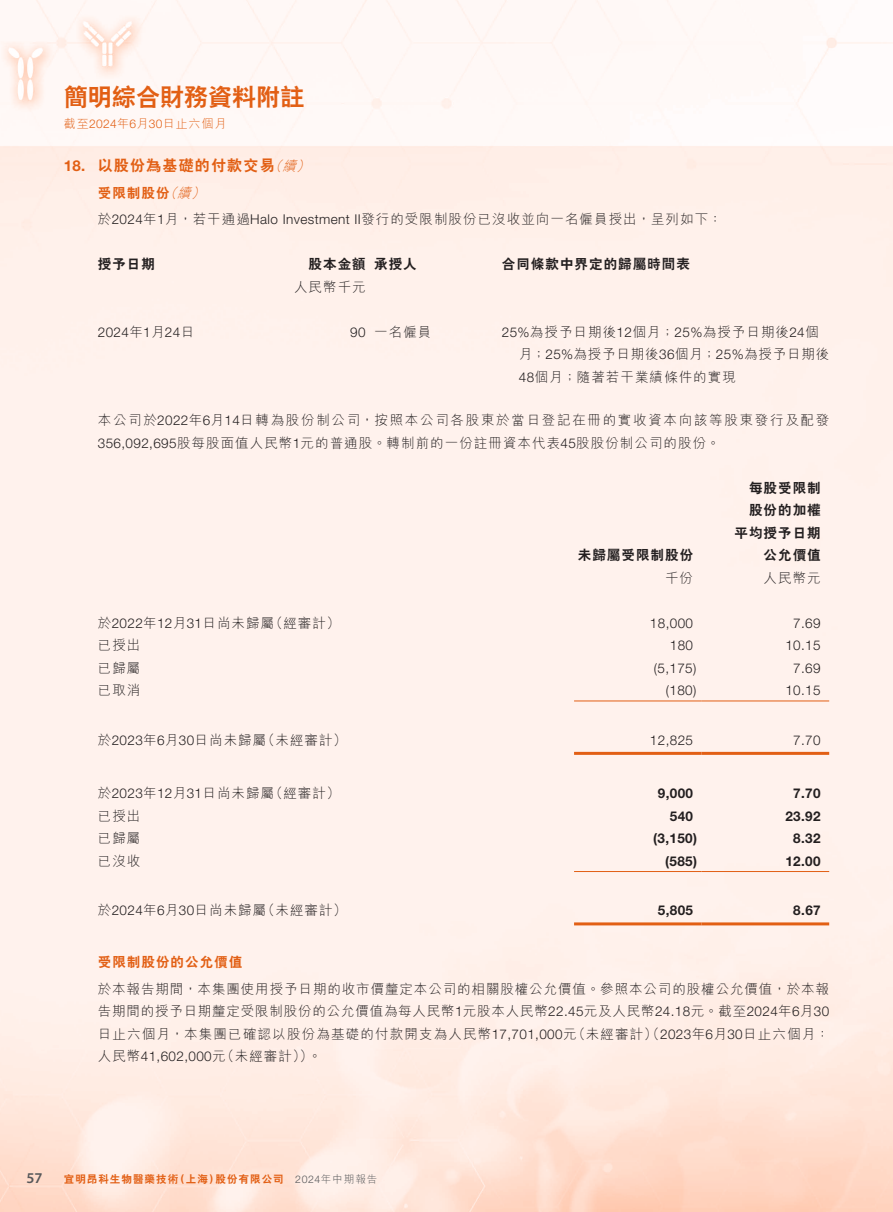
<style>
.page{position:relative;width:893px;height:1212px;background:#fff}
.page>*{position:absolute;margin:0;border:0;box-sizing:border-box;transform-origin:0 0}
.t1{font:800 24px "C Hei 2 HK";letter-spacing:.005em;color:#e25f14}
.t2{font:800 15px "C Hei 2 HK";letter-spacing:.08em;color:#e25f14}
.t3{font:700 15px "Helvetica Neue LT Std";color:#e25f14}
.t4{font:600 15px "Myriad Pro";color:#57585a}
.t5{font:300 13.5px/22.5px "M Hei HK";letter-spacing:.08em;color:#231f20}
.t6{font:300 13.5px/22.5px "M Hei HK";letter-spacing:.125em;color:#231f20}
.t7{font:300 13.5px "Helvetica Neue LT Std";letter-spacing:.03em;color:#231f20}
.t8{font:800 13.5px/22.5px "C Hei 2 HK";letter-spacing:.08em;color:#231f20;text-align:right}
.t9{font:700 13.5px "Helvetica Neue LT Std";letter-spacing:.03em;color:#231f20}
.t10{font:800 13.5px "C Hei 2 HK";letter-spacing:.08em;color:#e25f14}
.t11{font:italic 300 13.5px "M Hei HK";color:#e25f14}
.t12{font:300 12px "M Hei HK";letter-spacing:.08em;color:#e25f14}
.t13{font:800 10.5px "C Hei 2 HK";letter-spacing:.1em;color:#e25f14}
.t14{font:300 10.5px "M Hei HK";letter-spacing:.1em;color:#57585a}
.s1{font-family:"Helvetica Neue LT Std"}
.s2{font-family:"M Hei HK"}
</style>
<div class="page">
<hr style="left:574px;top:700px;width:128px;height:1px;background:#e25f14">
<hr style="left:702px;top:700px;width:127px;height:1px;background:#e25f14">
<hr style="left:574px;top:752px;width:128px;height:3px;background:#e25f14">
<hr style="left:702px;top:752px;width:127px;height:3px;background:#e25f14">
<hr style="left:574px;top:871px;width:128px;height:1px;background:#e25f14">
<hr style="left:702px;top:871px;width:127px;height:1px;background:#e25f14">
<hr style="left:574px;top:922px;width:128px;height:3px;background:#e25f14">
<hr style="left:702px;top:922px;width:127px;height:3px;background:#e25f14">
<h1 class="t1" style="left:64px;top:85px;width:242px">簡明綜合財務資料附註</h1>
<p class="t12" style="left:64px;top:118px;width:164px">截至<span class="s1">2024</span>年 月<span class="s1">6 30</span>日止六個月</p>
<p class="t3" style="left:64px;top:156px;width:23px">18.</p>
<p class="t2" style="left:98px;top:158px;width:178px">以股份為基礎的付款交易</p>
<p class="t11" style="left:282px;top:159px;width:19px">續</p>
<p class="t11" style="left:268px;top:159px;width:19px">（</p>
<p class="t11" style="left:296px;top:159px;width:19px">(</p>
<p class="t11" style="left:177px;top:186px;width:19px">續</p>
<p class="t11" style="left:163px;top:186px;width:19px">（</p>
<p class="t11" style="left:191px;top:186px;width:19px">(</p>
<p class="t10" style="left:98px;top:186px;width:73px">受限制股份</p>
<p class="t5" style="left:98px;top:208px;width:626px">於<span class="s1">2024</span>年 月<span class="s1">1</span> ，若干通過<span class="s1">Halo Investment II</span>發行的受限制股份已沒收並向一名僱員授出，呈列如下：</p>
<p class="t8" style="left:502px;top:253px;width:190px">合同條款中界定的歸屬時間表</p>
<p class="t8" style="left:309px;top:253px;width:59px">股本金額</p>
<p class="t8" style="left:98px;top:253px;width:59px">授予日期</p>
<p class="t8" style="left:374px;top:253px;width:44px">承授人</p>
<p class="t7" style="left:98px;top:324px;width:98px">2024<span class="s2">年 月</span>1 24<span class="s2">日</span></p>
<p class="t5" style="left:294px;top:275px;width:73px">人民幣千元</p>
<p class="t7" style="left:350px;top:324px;width:17px">90</p>
<p class="t5" style="left:374px;top:320px;width:59px">一名僱員</p>
<p class="t5" style="left:502px;top:320px;width:318px"><span class="s1">25%</span>為授予日期後<span class="s1">12</span>個月；<span class="s1">25%</span>為授予日期後<span class="s1">24</span>個</p>
<p class="t5" style="left:519px;top:343px;width:312px">月；<span class="s1">25%</span>為授予日期後<span class="s1">36</span>個月；<span class="s1">25%</span>為授予日期後<br><span class="s1">48</span>個月；隨著若干業績條件的實現</p>
<p class="t6" style="left:98px;top:409px;width:733px">本公司於<span class="s1">2022</span>年 月<span class="s1">6 14</span>日轉為股份制公司，按照本公司各股東於當日登記在冊的實收資本向該等股東發行及配發<br><span class="s1">356,092,695</span>股每股面值人民幣<span class="s1">1</span>元的普通股。轉制前的一份註冊資本代表<span class="s1">45</span>股股份制公司的股份。</p>
<p class="t8" style="left:578px;top:544px;width:117px">未歸屬受限制股份</p>
<p class="t5" style="left:665px;top:566px;width:30px">千份</p>
<p class="t8" style="left:734px;top:476px;width:88px">每股受限制股份的加權平均授予日期公允價值</p>
<p class="t5" style="left:763px;top:566px;width:59px">人民幣元</p>
<p class="t5" style="left:270px;top:611px;width:72px">（經審計(</p>
<p class="t5" style="left:98px;top:611px;width:178px">於<span class="s1">2022</span>年<span class="s1">12</span>月<span class="s1">31</span>日尚未歸屬</p>
<p class="t7" style="left:650px;top:614px;width:45px">18,000</p>
<p class="t7" style="left:793px;top:614px;width:29px">7.69</p>
<p class="t5" style="left:98px;top:634px;width:44px">已授出</p>
<p class="t7" style="left:670px;top:637px;width:25px">180</p>
<p class="t7" style="left:785px;top:637px;width:37px">10.15</p>
<p class="t5" style="left:98px;top:656px;width:44px">已歸屬</p>
<p class="t7" style="left:654px;top:659px;width:44px">)5,175(</p>
<p class="t7" style="left:793px;top:659px;width:29px">7.69</p>
<p class="t5" style="left:98px;top:679px;width:44px">已取消</p>
<p class="t7" style="left:666px;top:682px;width:32px">)180(</p>
<p class="t7" style="left:785px;top:682px;width:37px">10.15</p>
<p class="t5" style="left:262px;top:728px;width:86px">（未經審計(</p>
<p class="t5" style="left:98px;top:728px;width:170px">於<span class="s1">2023</span>年 月<span class="s1">6 30</span>日尚未歸屬</p>
<p class="t7" style="left:650px;top:731px;width:45px">12,825</p>
<p class="t7" style="left:793px;top:731px;width:29px">7.70</p>
<p class="t5" style="left:269px;top:782px;width:72px">（經審計(</p>
<p class="t5" style="left:98px;top:782px;width:178px">於<span class="s1">2023</span>年<span class="s1">12</span>月<span class="s1">31</span>日尚未歸屬</p>
<p class="t9" style="left:658px;top:785px;width:37px">9,000</p>
<p class="t9" style="left:793px;top:785px;width:29px">7.70</p>
<p class="t5" style="left:98px;top:804px;width:44px">已授出</p>
<p class="t9" style="left:670px;top:807px;width:25px">540</p>
<p class="t9" style="left:785px;top:807px;width:37px">23.92</p>
<p class="t5" style="left:98px;top:827px;width:44px">已歸屬</p>
<p class="t9" style="left:653px;top:830px;width:46px">)3,150(</p>
<p class="t9" style="left:793px;top:830px;width:29px">8.32</p>
<p class="t5" style="left:98px;top:849px;width:44px">已沒收</p>
<p class="t9" style="left:665px;top:852px;width:34px">)585(</p>
<p class="t9" style="left:785px;top:852px;width:37px">12.00</p>
<p class="t5" style="left:262px;top:899px;width:86px">（未經審計(</p>
<p class="t5" style="left:98px;top:899px;width:170px">於<span class="s1">2024</span>年 月<span class="s1">6 30</span>日尚未歸屬</p>
<p class="t10" style="left:98px;top:955px;width:146px">受限制股份的公允價值</p>
<p class="t5" style="left:98px;top:977px;width:733px;text-align:right">於本報告期間，本集團使用授予日期的收市價釐定本公司的相關股權公允價值。參照本公司的股權公允價值，於本報告期間的授予日期釐定受限制股份的公允價值為每人民幣<span class="s1">1</span>元股本人民幣<span class="s1">22.45</span>元及人民幣<span class="s1">24.18</span>元。截至<span class="s1">2024</span>年 月<span class="s1">6 30</span>（未經審計）（<span class="s1">2023</span>年 月<span class="s1">6 30</span>日止六個月：</p>
<p class="t9" style="left:658px;top:902px;width:37px">5,805</p>
<p class="t9" style="left:793px;top:902px;width:29px">8.67</p>
<p class="t5" style="left:308px;top:1022px;width:270px;text-indent:-210px">日止六個月，本集團已確認以股份為基礎的付款開支為人民幣<span class="s1">17,701,000</span>元。</p>
<p class="t5" style="left:221px;top:1045px;width:94px">（未經審計 ((</p>
<p class="t7" style="left:98px;top:1048px;width:129px"><span class="s2">人民幣</span>41,602,000<span class="s2">元</span></p>
<p class="t4" style="left:26px;top:1168px;width:18px">57</p>
<p class="t13" style="left:175px;top:1173px;width:46px">（上海）</p>
<p class="t13" style="left:64px;top:1173px;width:116px">宜明昂科生物醫藥技術</p>
<p class="t13" style="left:216px;top:1173px;width:70px">股份有限公司</p>
<p class="t14" style="left:295px;top:1173px;width:84px"><span class="s1">2024</span>年中期報告</p>
</div>
